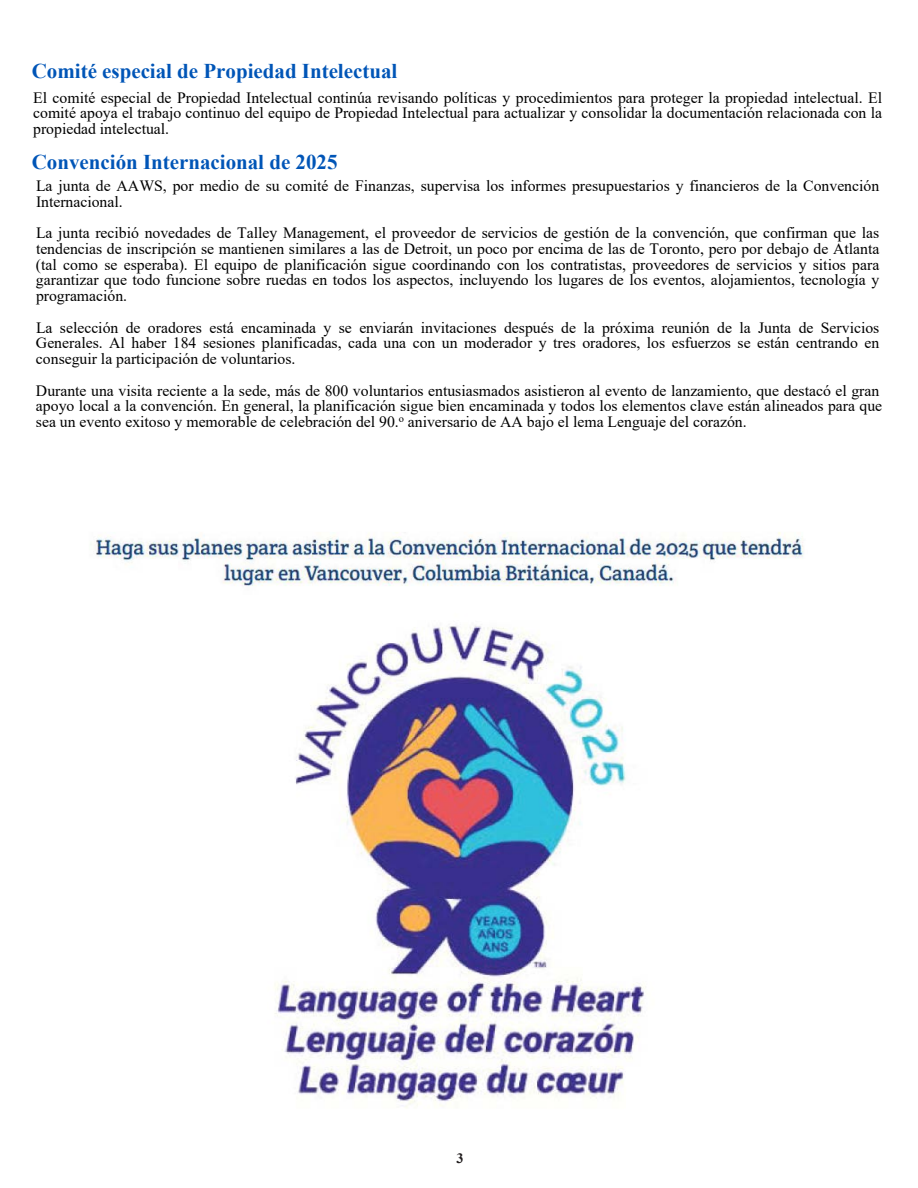
<style>
.page{position:relative;width:918px;height:1188px;background:#fff}
.page>*{position:absolute;margin:0;border:0;box-sizing:border-box;transform-origin:0 0}
.t1{font:700 21px "Times New Roman";color:#0055b7}
.t2{font:15.75px/15.8px "Times New Roman";color:#000;text-align:justify}
.t3{font:700 14.25px "Times New Roman";color:#231f20}
</style>
<div class="page">
<img style="left:94px;top:532px;width:710px;height:54px">
<img style="left:275px;top:625px;width:371px;height:483px">
<h1 class="t1" style="left:32px;top:56px;width:367px">Comité especial de Propiedad Intelectual</h1>
<p class="t2" style="left:33px;top:89px;width:850px">El comité especial de Propiedad Intelectual continúa revisando políticas y procedimientos para proteger la propiedad intelectual. El comité apoya el trabajo continuo del equipo de Propiedad Intelectual para actualizar y consolidar la documentación relacionada con la propiedad intelectual.</p>
<h1 class="t1" style="left:32px;top:147px;width:307px">Convención Internacional de 2025</h1>
<p class="t2" style="left:36px;top:177px;width:845px">La junta de AAWS, por medio de su comité de Finanzas, supervisa los informes presupuestarios y financieros de la Convención<br>Internacional.</p>
<p class="t2" style="left:36px;top:224px;width:845px">La junta recibió novedades de Talley Management, el proveedor de servicios de gestión de la convención, que confirman que las tendencias de inscripción se mantienen similares a las de Detroit, un poco por encima de las de Toronto, pero por debajo de Atlanta (tal como se esperaba). El equipo de planificación sigue coordinando con los contratistas, proveedores de servicios y sitios para garantizar que todo funcione sobre ruedas en todos los aspectos, incluyendo los lugares de los eventos, alojamientos, tecnología y programación.</p>
<p class="t2" style="left:36px;top:319px;width:845px">La selección de oradores está encaminada y se enviarán invitaciones después de la próxima reunión de la Junta de Servicios Generales. Al haber 184 sesiones planificadas, cada una con un moderador y tres oradores, los esfuerzos se están centrando en conseguir la participación de voluntarios.</p>
<p class="t2" style="left:36px;top:382px;width:848px;text-align:left">Durante una visita reciente a la sede, más de 800 voluntarios entusiasmados asistieron al evento de lanzamiento, que destacó el gran apoyo local a la convención. En general, la planificación sigue bien encaminada y todos los elementos clave están alineados para que sea un evento exitoso y memorable de celebración del 90.<sup>o</sup> aniversario de AA bajo el lema Lenguaje del corazón.</p>
<p class="t3" style="left:456px;top:1148px;width:9px">3</p>
</div>
